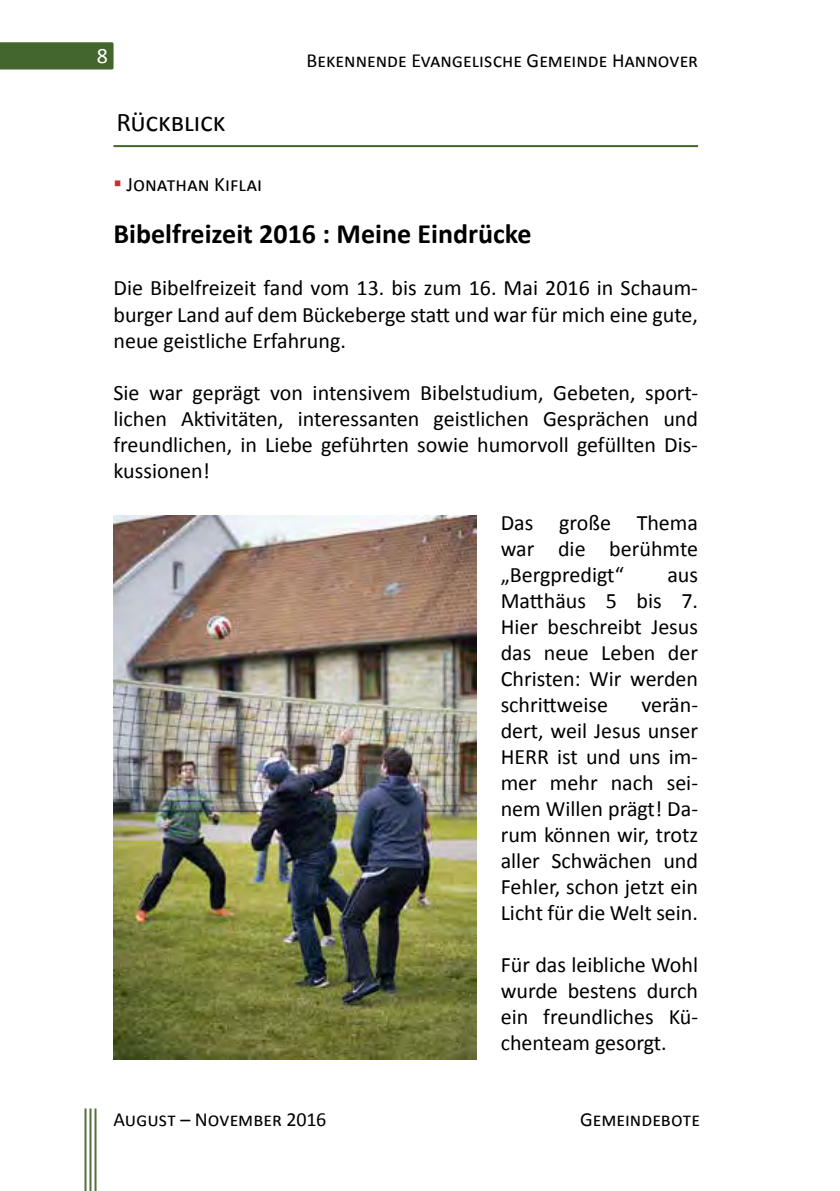
<style>
.page{position:relative;width:840px;height:1191px;background:#fff}
.page>*{position:absolute;margin:0;border:0;box-sizing:border-box;transform-origin:0 0}
.t1{font:700 28px "Calibri";color:#000}
.t2{font:27px "Calibri";letter-spacing:-.01em;color:#000}
.t3{font:22px/26px "Calibri";color:#000;text-align:justify}
.t4{font:22px "Calibri";color:#fff}
.t5{font:20.6px "Calibri";letter-spacing:.01em;color:#000}
.t6{font:20px "Calibri";color:#000}
.s1{font-size:24px;color:#c7302d}
</style>
<div class="page">
<hr style="left:94px;top:1108px;width:2px;height:83px;background:#53713c">
<hr style="left:89px;top:1108px;width:2px;height:83px;background:#53713c">
<hr style="left:84px;top:1108px;width:2px;height:83px;background:#53713c">
<div style="left:0;top:42px;width:113px;height:27px;background:#43662d"></div>
<img style="left:113px;top:515px;width:363px;height:544px">
<hr style="left:113px;top:145px;width:584px;height:2px;background:#43662d">
<p class="t4" style="left:97px;top:40px;width:13px">8</p>
<p class="t6" style="left:306px;top:46px;width:393px">Bekennende Evangelische Gemeinde Hannover</p>
<p class="t2" style="left:116px;top:104px;width:111px">Rückblick</p>
<p class="t5" style="left:113px;top:170px;width:150px"><span class="s1">▪</span> Jonathan Kiflai</p>
<p class="t1" style="left:113px;top:214px;width:419px">Bibelfreizeit 2016 : Meine Eindrücke</p>
<p class="t3" style="left:113px;top:274px;width:585px">Die Bibelfreizeit fand vom 13. bis zum 16. Mai 2016 in Schaum&shy;burger Land auf dem Bückeberge statt und war für mich eine gute, neue geistliche Erfahrung.</p>
<p class="t3" style="left:113px;top:378px;width:585px">Sie war geprägt von intensivem Bibelstudium, Gebeten, sport&shy;lichen Aktivitäten, interessanten geistlichen Gesprächen und freundlichen, in Liebe geführten sowie humorvoll gefüllten Dis&shy;kussionen!</p>
<p class="t3" style="left:500px;top:509px;width:199px">Das große Thema war die berühmte „Bergpredigt“</p>
<p class="t3" style="left:500px;top:561px;width:199px;text-indent:166px">aus Matthäus 5 bis 7.<br>Hier beschreibt Jesus das neue Leben der Christen: Wir werden schrittweise</p>
<p class="t3" style="left:500px;top:691px;width:199px;text-indent:140px">verän&shy;dert, weil Jesus unser HERR ist und uns im&shy;mer mehr nach sei&shy;nem Willen prägt! Da&shy;rum können wir, trotz aller Schwächen und Fehler, schon jetzt ein Licht für die Welt sein.</p>
<p class="t3" style="left:500px;top:951px;width:199px">Für das leibliche Wohl wurde bestens durch ein freundliches Kü&shy;chenteam gesorgt.</p>
<p class="t6" style="left:113px;top:1105px;width:214px">August – November 2016</p>
<p class="t6" style="left:580px;top:1105px;width:121px">Gemeindebote</p>
</div>
